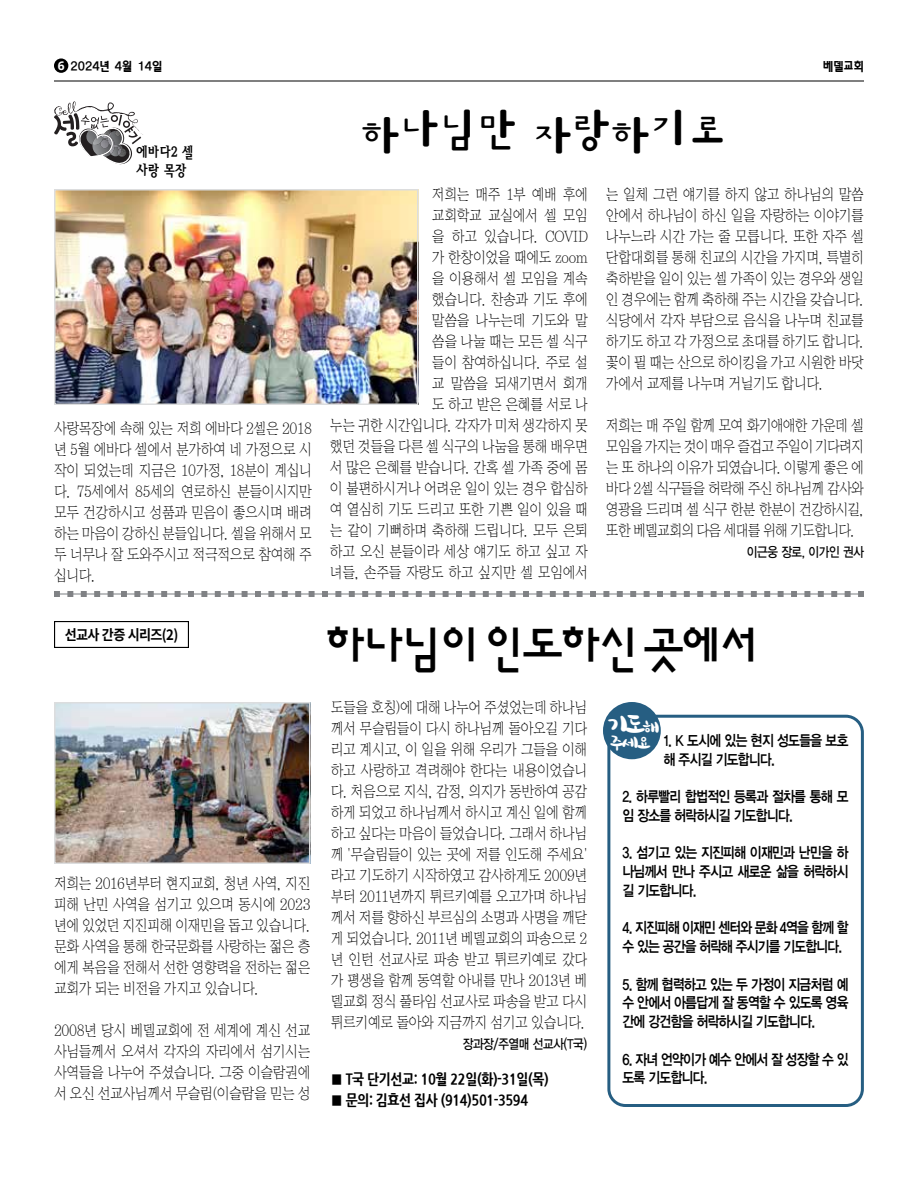
<style>
.page{position:relative;width:918px;height:1188px;background:#fff}
.page>*{position:absolute;margin:0;border:0;box-sizing:border-box;transform-origin:0 0}
.t1{font:500 46.5px "Sunflower";letter-spacing:-.08em;color:#000}
.t2{font:46.5px "Piano B";letter-spacing:-.16em;color:#000}
.t3{font:28.95px "Typo Moon Flower B";color:#fff}
.t4{font:19.35px "Typo Moon Flower B";color:#fff}
.t5{font:15px/21px "YDIY Sin";letter-spacing:-.025em;color:#000;text-align:justify;scale:.85 1}
.t6{font:15px/18.8px "YDIYGO140";letter-spacing:-.05em;color:#000;scale:.85 1}
.t7{font:800 15px "Nanum Gothic";letter-spacing:-.025em;color:#000;scale:.85 1}
.t8{font:15px "YDI Bird M";color:#000;scale:.85 1}
.t9{font:700 14.25px "Noto Sans KR";letter-spacing:-.05em;color:#000;scale:.92 1}
.t10{font:13.5px "YDIYGO130";letter-spacing:-.025em;color:#000;scale:.85 1}
.t11{font:12.75px "Tae Utum";color:#000}
.s1{font-family:"Open Sans";font-weight:700;font-size:12px;color:#fff}
.s2{font-size:19.35px}
</style>
<div class="page">
<hr style="left:54px;top:81px;width:810px;height:1px;background:#000">
<div style="left:54px;top:58px;width:14px;height:15px;background:#000;border-radius:50%"></div>
<div style="left:54px;top:621px;width:135px;height:27px;border:1px solid #000"></div>
<svg style="left:54px;top:591px;width:810px;height:6px"></svg>
<svg style="left:54px;top:101px;width:89px;height:63px"></svg>
<img style="left:57px;top:192px;width:358px;height:210px">
<div style="left:54px;top:189px;width:364px;height:216px;border:2px solid #dcddde"></div>
<div style="left:607px;top:715px;width:257px;height:392px;border:3px solid #265e82;border-radius:16px"></div>
<div style="left:603px;top:702px;width:58px;height:57px;background:#265e82;border-radius:50%"></div>
<img style="left:57px;top:705px;width:250px;height:156px">
<div style="left:54px;top:702px;width:256px;height:162px;border:2px solid #dcddde"></div>
<p class="t11" style="left:58px;top:60px;width:106px"><span class="s1">6</span> 2024년 4월 14일</p>
<p class="t11" style="left:823px;top:60px;width:42px">베델교회</p>
<p class="t8" style="left:136px;top:145px;width:69px">에바다2 셀</p>
<p class="t8" style="left:136px;top:163px;width:61px">사랑 목장</p>
<p class="t5" style="left:54px;top:418px;width:305px">사랑목장에 속해 있는 저희 에바다 2셀은 2018 년 5월 에바다 셀에서 분가하여 네 가정으로 시 작이 되었는데 지금은 10가정, 18분이 계십니 다. 75세에서 85세의 연로하신 분들이시지만 모두 건강하시고 성품과 믿음이 좋으시며 배려 하는 마음이 강하신 분들입니다. 셀을 위해서 모 두 너무나 잘 도와주시고 적극적으로 참여해 주 십니다.</p>
<h1 class="t2" style="left:356px;top:109px;width:376px">하나님만 자랑하기로</h1>
<p class="t5" style="left:330px;top:185px;width:305px;text-align:right">저희는 매주 1부 예배 후에<br>교회학교 교실에서 셀 모임<br>을 하고 있습니다. COVID<br>가 한창이었을 때에도 zoom<br>을 이용해서 셀 모임을 계속<br>했습니다. 찬송과 기도 후에<br>말씀을 나누는데 기도와 말<br>씀을 나눌 때는 모든 셀 식구<br>들이 참여하십니다. 주로 설<br>교 말씀을 되새기면서 회개<br>도 하고 받은 은혜를 서로 나<br>누는 귀한 시간입니다. 각자가 미처 생각하지 못 했던 것들을 다른 셀 식구의 나눔을 통해 배우면 서 많은 은혜를 받습니다. 간혹 셀 가족 중에 몸 이 불편하시거나 어려운 일이 있는 경우 합심하 여 열심히 기도 드리고 또한 기쁜 일이 있을 때 는 같이 기뻐하며 축하해 드립니다. 모두 은퇴 하고 오신 분들이라 세상 얘기도 하고 싶고 자 녀들, 손주들 자랑도 하고 싶지만 셀 모임에서</p>
<p class="t5" style="left:606px;top:185px;width:305px">는 일체 그런 얘기를 하지 않고 하나님의 말씀 안에서 하나님이 하신 일을 자랑하는 이야기를 나누느라 시간 가는 줄 모릅니다. 또한 자주 셀 단합대회를 통해 친교의 시간을 가지며, 특별히 축하받을 일이 있는 셀 가족이 있는 경우와 생일 인 경우에는 함께 축하해 주는 시간을 갖습니다. 식당에서 각자 부담으로 음식을 나누며 친교를 하기도 하고 각 가정으로 초대를 하기도 합니다. 꽃이 필 때는 산으로 하이킹을 가고 시원한 바닷 가에서 교제를 나누며 거닐기도 합니다.</p>
<p class="t5" style="left:606px;top:416px;width:305px">저희는 매 주일 함께 모여 화기애애한 가운데 셀 모임을 가지는 것이 매우 즐겁고 주일이 기다려지 는 또 하나의 이유가 되였습니다. 이렇게 좋은 에 바다 2셀 식구들을 허락해 주신 하나님께 감사와 영광을 드리며 셀 식구 한분 한분이 건강하시길, 또한 베델교회의 다음 세대를 위해 기도합니다.</p>
<p class="t10" style="left:747px;top:545px;width:139px">이근웅 장로, 이가인 권사</p>
<p class="t9" style="left:65px;top:627px;width:125px">선교사 간증 시리즈(2)</p>
<h1 class="t1" style="left:325px;top:626px;width:438px">하나님이 인도하신 곳에서</h1>
<p class="t5" style="left:54px;top:873px;width:303px">저희는 2016년부터 현지교회, 청년 사역, 지진 피해 난민 사역을 섬기고 있으며 동시에 2023 년에 있었던 지진피해 이재민을 돕고 있습니다. 문화 사역을 통해 한국문화를 사랑하는 젊은 층 에게 복음을 전해서 선한 영향력을 전하는 젊은 교회가 되는 비전을 가지고 있습니다.</p>
<p class="t5" style="left:54px;top:1020px;width:303px">2008년 당시 베델교회에 전 세계에 계신 선교 사님들께서 오셔서 각자의 자리에서 섬기시는 사역들을 나누어 주셨습니다. 그중 이슬람권에 서 오신 선교사님께서 무슬림(이슬람을 믿는 성</p>
<p class="t5" style="left:331px;top:698px;width:303px">도들을 호칭)에 대해 나누어 주셨었는데 하나님 께서 무슬림들이 다시 하나님께 돌아오길 기다 리고 계시고, 이 일을 위해 우리가 그들을 이해 하고 사랑하고 격려해야 한다는 내용이었습니 다. 처음으로 지식, 감정, 의지가 동반하여 공감 하게 되었고 하나님께서 하시고 계신 일에 함께 하고 싶다는 마음이 들었습니다. 그래서 하나님 께 '무슬림들이 있는 곳에 저를 인도해 주세요' 라고 기도하기 시작하였고 감사하게도 2009년 부터 2011년까지 튀르키예를 오고가며 하나님 께서 저를 향하신 부르심의 소명과 사명을 깨닫 게 되었습니다. 2011년 베델교회의 파송으로 2 년 인턴 선교사로 파송 받고 튀르키예로 갔다 가 평생을 함께 동역할 아내를 만나 2013년 베 델교회 정식 풀타임 선교사로 파송을 받고 다시 튀르키예로 돌아와 지금까지 섬기고 있습니다.</p>
<p class="t10" style="left:463px;top:1037px;width:148px">장과장/주열매 선교사(T국)</p>
<p class="t7" style="left:331px;top:1071px;width:258px">■ T국 단기선교: 10월 22일(화)-31일(목)</p>
<p class="t7" style="left:331px;top:1092px;width:234px">■ 문의: 김효선 집사 (914)501-3594</p>
<h2 class="t3" style="left:608px;top:710px;width:54px">기도<span class="s2">해</span></h2>
<p class="t4" style="left:610px;top:733px;width:42px">주세요</p>
<p class="t6" style="left:664px;top:731px;width:219px">1. K 도시에 있는 현지 성도들을 보호 해 주시길 기도합니다.</p>
<p class="t6" style="left:622px;top:787px;width:267px">2. 하루빨리 합법적인 등록과 절차를 통해 모 임 장소를 허락하시길 기도합니다.</p>
<p class="t6" style="left:622px;top:843px;width:267px;text-align:justify">3. 섬기고 있는 지진피해 이재민과 난민을 하 나님께서 만나 주시고 새로운 삶을 허락하시 길 기도합니다.</p>
<p class="t6" style="left:622px;top:918px;width:267px">4. 지진피해 이재민 센터와 문화 4역을 함께 할 수 있는 공간을 허락해 주시기를 기도합니다.</p>
<p class="t6" style="left:622px;top:975px;width:267px;text-align:justify">5. 함께 협력하고 있는 두 가정이 지금처럼 예 수 안에서 아름답게 잘 동역할 수 있도록 영육 간에 강건함을 허락하시길 기도합니다.</p>
<p class="t6" style="left:622px;top:1050px;width:267px">6. 자녀 언약이가 예수 안에서 잘 성장할 수 있 도록 기도합니다.</p>
</div>
